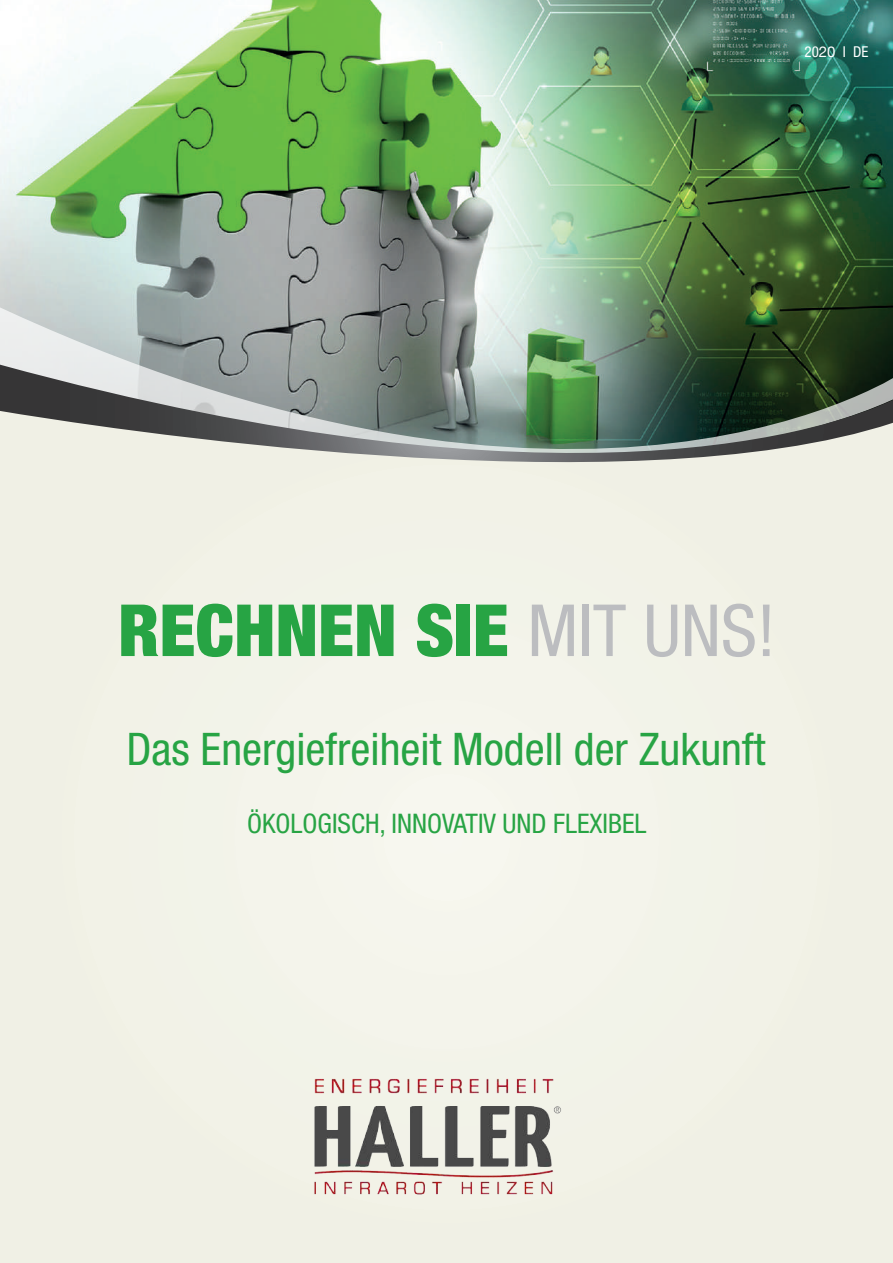
<style>
.page{position:relative;width:893px;height:1263px;background:#fff}
.page>*{position:absolute;margin:0;border:0;box-sizing:border-box;transform-origin:0 0}
.t1{font:900 condensed 72px "Helvetica Neue";color:#27a444}
.t2{font:condensed 45px "Helvetica Neue";color:#27a444}
.t3{font:condensed 27px "Helvetica Neue";color:#27a444}
.t4{font:condensed 15px "Helvetica Neue";color:#fff}
.s1{font-stretch:normal}
.s2{font-weight:400;color:#bcbdc0}
</style>
<div class="page">
<img style="left:0;top:0;width:893px;height:298px">
<div style="left:0;top:521px;width:893px;height:742px;background:#f2f2e7"></div>
<svg style="left:0;top:298px;width:893px;height:67px;background:#819083"></svg>
<svg style="left:0;top:365px;width:893px;height:156px;background:#a9b1a7"></svg>
<img style="left:303px;top:1067px;width:265px;height:142px">
<p class="t4" style="left:805px;top:43px;width:65px">20<span class="s1">20</span> I DE</p>
<h1 class="t1" style="left:118px;top:586px;width:659px">RECHNEN SIE <span class="s2">MIT UNS!</span></h1>
<p class="t2" style="left:126px;top:723px;width:640px">Das Energiefreiheit Modell der Zukunft</p>
<p class="t3" style="left:247px;top:808px;width:401px">ÖKOLOGISCH, INNOVATIV UND FLEXIBEL</p>
</div>
